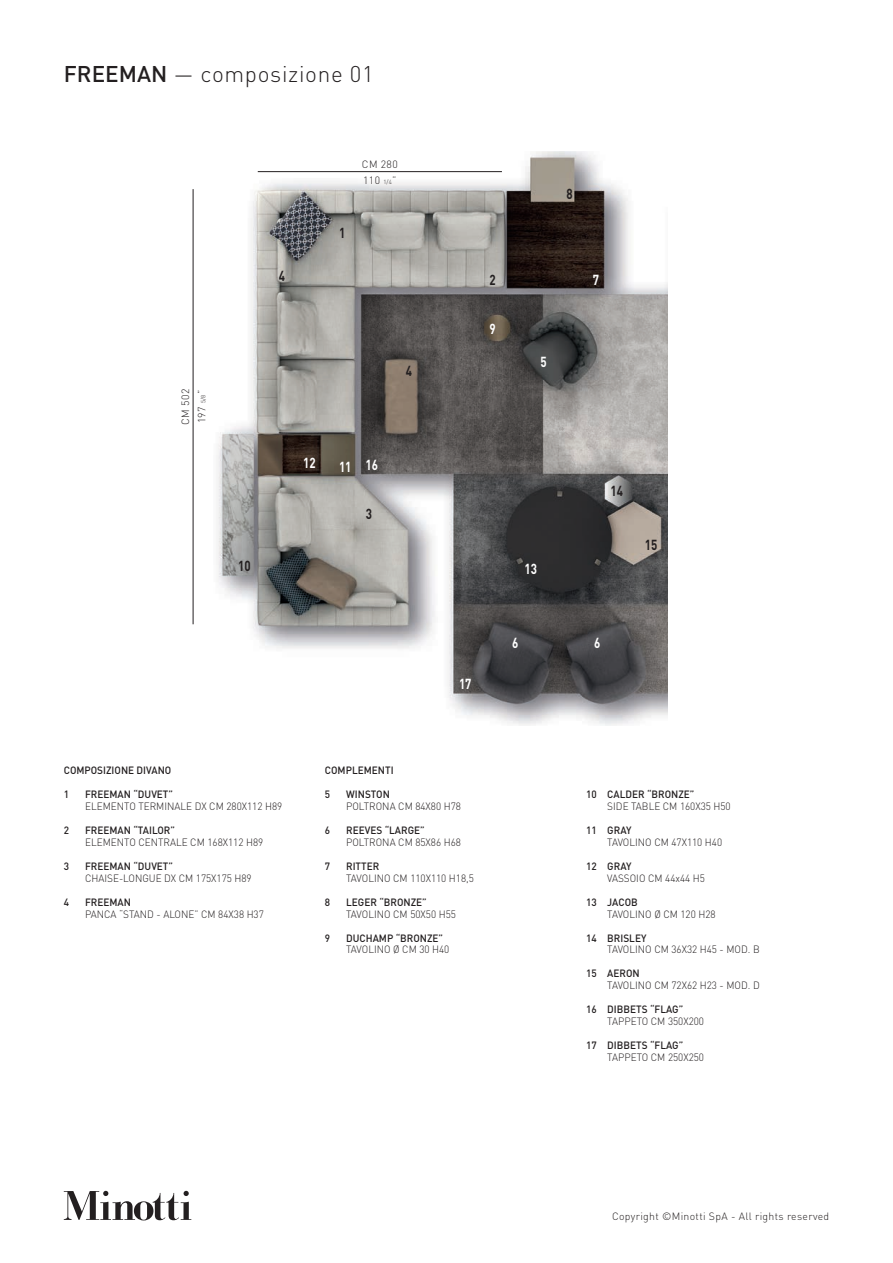
<style>
.page{position:relative;width:893px;height:1263px;background:#fff}
.page>*{position:absolute;margin:0;border:0;box-sizing:border-box;transform-origin:0 0}
.t1{font:300 22.5px "DIN";letter-spacing:.03em;color:#231f20}
.t2{font:700 14.4px "DIN";color:#fff;scale:.8 1}
.t3{font:700 14.4px "DIN";color:#231f20;scale:.8 1}
.t4{font:300 10.5px "DIN";color:#231f20;scale:.95 1}
.t5{font:500 10.5px "DIN";color:#231f20;scale:.95 1}
.t6{font:300 10.5px "DIN";letter-spacing:.03em;color:#231f20}
.t7{font:300 10.5px "DIN";color:#231f20}
.s1{font-weight:500}
.s2{font-size:6px}
</style>
<div class="page">
<svg style="left:64px;top:1191px;width:127px;height:29px"></svg>
<img style="left:192px;top:152px;width:476px;height:574px">
<hr style="left:258px;top:171px;width:244px;height:1px;background:#231f20">
<hr style="left:193px;top:189px;width:1px;height:435px;background:#231f20">
<p class="t1" style="left:64px;top:60px;width:311px"><span class="s1">FREEMAN</span> — composizione 01</p>
<p class="t7" style="left:179px;top:425px;width:37px;rotate:-90deg">CM 502</p>
<p class="t7" style="left:195px;top:423px;width:35px;rotate:-90deg">197 <span class="s2">5/8</span>”</p>
<p class="t3" style="left:339px;top:223px;width:9px">1</p>
<p class="t7" style="left:362px;top:157px;width:37px">CM 280</p>
<p class="t7" style="left:363px;top:174px;width:35px">110 <span class="s2">1/4</span>”</p>
<p class="t3" style="left:279px;top:267px;width:9px">4</p>
<p class="t3" style="left:489px;top:270px;width:9px">2</p>
<p class="t3" style="left:406px;top:361px;width:9px">4</p>
<p class="t2" style="left:489px;top:319px;width:9px">9</p>
<p class="t3" style="left:566px;top:184px;width:9px">8</p>
<p class="t2" style="left:540px;top:352px;width:9px">5</p>
<p class="t2" style="left:593px;top:270px;width:9px">7</p>
<p class="t3" style="left:238px;top:556px;width:17px">10</p>
<p class="t2" style="left:303px;top:453px;width:17px">12</p>
<p class="t2" style="left:339px;top:458px;width:17px">11</p>
<p class="t2" style="left:366px;top:455px;width:17px">16</p>
<p class="t3" style="left:366px;top:504px;width:9px">3</p>
<p class="t2" style="left:459px;top:675px;width:17px">17</p>
<p class="t2" style="left:525px;top:560px;width:17px">13</p>
<p class="t3" style="left:611px;top:482px;width:17px">14</p>
<p class="t3" style="left:645px;top:535px;width:17px">15</p>
<p class="t2" style="left:512px;top:634px;width:9px">6</p>
<p class="t2" style="left:594px;top:634px;width:9px">6</p>
<p class="t5" style="left:64px;top:764px;width:115px">COMPOSIZIONE DIVANO</p>
<p class="t5" style="left:64px;top:787px;width:7px">1</p>
<p class="t5" style="left:85px;top:787px;width:94px">FREEMAN “DUVET”</p>
<p class="t4" style="left:85px;top:800px;width:209px">ELEMENTO TERMINALE DX CM 280X112 H89</p>
<p class="t5" style="left:64px;top:823px;width:7px">2</p>
<p class="t5" style="left:85px;top:823px;width:96px">FREEMAN “TAILOR”</p>
<p class="t4" style="left:85px;top:836px;width:189px">ELEMENTO CENTRALE CM 168X112 H89</p>
<p class="t5" style="left:64px;top:859px;width:7px">3</p>
<p class="t5" style="left:85px;top:859px;width:94px">FREEMAN “DUVET”</p>
<p class="t4" style="left:85px;top:871px;width:177px">CHAISE-LONGUE DX CM 175X175 H89</p>
<p class="t5" style="left:64px;top:895px;width:7px">4</p>
<p class="t5" style="left:85px;top:895px;width:50px">FREEMAN</p>
<p class="t4" style="left:85px;top:907px;width:190px">PANCA “STAND - ALONE” CM 84X38 H37</p>
<p class="t5" style="left:325px;top:764px;width:74px">COMPLEMENTI</p>
<p class="t5" style="left:325px;top:787px;width:7px">5</p>
<p class="t5" style="left:346px;top:787px;width:48px">WINSTON</p>
<p class="t4" style="left:346px;top:800px;width:122px">POLTRONA CM 84X80 H78</p>
<p class="t5" style="left:325px;top:823px;width:7px">6</p>
<p class="t5" style="left:346px;top:823px;width:84px">REEVES “LARGE”</p>
<p class="t4" style="left:346px;top:836px;width:122px">POLTRONA CM 85X86 H68</p>
<p class="t5" style="left:325px;top:859px;width:7px">7</p>
<p class="t5" style="left:346px;top:859px;width:36px">RITTER</p>
<p class="t4" style="left:346px;top:871px;width:136px">TAVOLINO CM 110X110 H18,5</p>
<p class="t5" style="left:325px;top:895px;width:7px">8</p>
<p class="t5" style="left:346px;top:895px;width:86px">LEGER “BRONZE”</p>
<p class="t4" style="left:346px;top:907px;width:117px">TAVOLINO CM 50X50 H55</p>
<p class="t5" style="left:325px;top:931px;width:7px">9</p>
<p class="t5" style="left:346px;top:931px;width:104px">DUCHAMP “BRONZE”</p>
<p class="t4" style="left:346px;top:943px;width:110px">TAVOLINO Ø CM 30 H40</p>
<p class="t5" style="left:586px;top:787px;width:116px">10 CALDER “BRONZE”</p>
<p class="t4" style="left:607px;top:800px;width:131px">SIDE TABLE CM 160X35 H50</p>
<p class="t5" style="left:586px;top:823px;width:49px">11 GRAY</p>
<p class="t4" style="left:607px;top:836px;width:122px">TAVOLINO CM 47X110 H40</p>
<p class="t5" style="left:586px;top:859px;width:49px">12 GRAY</p>
<p class="t4" style="left:607px;top:871px;width:104px">VASSOIO CM 44x44 H5</p>
<p class="t5" style="left:586px;top:895px;width:56px">13 JACOB</p>
<p class="t4" style="left:607px;top:907px;width:116px">TAVOLINO Ø CM 120 H28</p>
<p class="t5" style="left:586px;top:931px;width:65px">14 BRISLEY</p>
<p class="t4" style="left:607px;top:943px;width:162px">TAVOLINO CM 36X32 H45 - MOD. B</p>
<p class="t5" style="left:586px;top:967px;width:58px">15 AERON</p>
<p class="t4" style="left:607px;top:979px;width:162px">TAVOLINO CM 72X62 H23 - MOD. D</p>
<p class="t5" style="left:586px;top:1003px;width:104px">16 DIBBETS “FLAG”</p>
<p class="t4" style="left:607px;top:1015px;width:103px">TAPPETO CM 350X200</p>
<p class="t5" style="left:586px;top:1038px;width:104px">17 DIBBETS “FLAG”</p>
<p class="t4" style="left:607px;top:1051px;width:103px">TAPPETO CM 250X250</p>
<p class="t6" style="left:612px;top:1210px;width:219px">Copyright ©Minotti SpA - All rights reserved</p>
</div>
